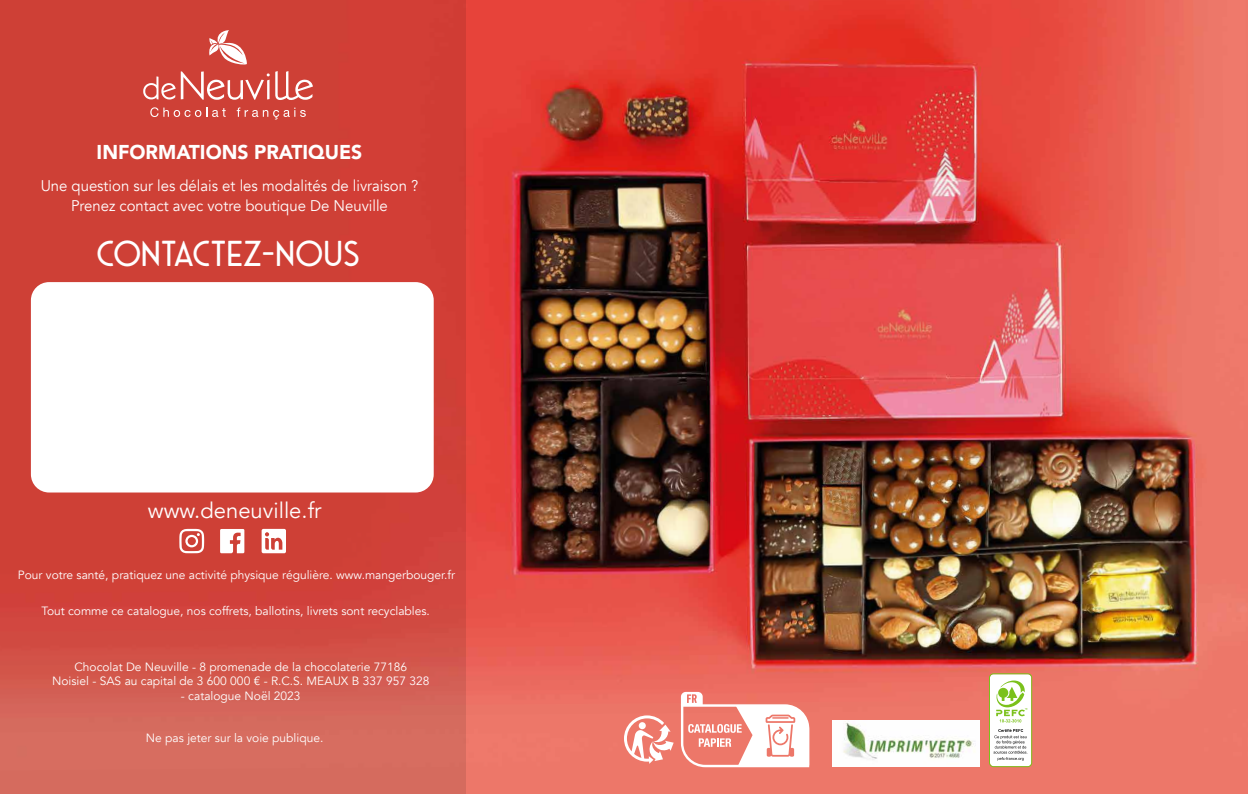
<style>
.page{position:relative;width:1248px;height:794px;background:#fff}
.page>*{position:absolute;margin:0;border:0;box-sizing:border-box;transform-origin:0 0}
.t1{font:36px "Saveur Sans Round";letter-spacing:-.015em;color:#fff}
.t2{font:22px "Avenir";color:#fff}
.t3{font:900 20px "Avenir";color:#fff;scale:.96 1}
.t4{font:15.4px/20px "Avenir";color:#fff;text-align:center}
.t5{font:12px/14.4px "Avenir";color:#fff;text-align:center}
</style>
<div class="page">
<img style="left:466px;top:0;width:781px;height:794px">
<svg style="left:0;top:0;width:466px;height:794px;background:#d04940"></svg>
<div style="left:31px;top:282px;width:402px;height:210px;background:#fff;border-radius:18px"></div>
<svg style="left:220px;top:529px;width:24px;height:24px"></svg>
<svg style="left:261px;top:529px;width:25px;height:24px"></svg>
<svg style="left:179px;top:529px;width:25px;height:24px"></svg>
<svg style="left:143px;top:30px;width:170px;height:70px;background:#d45b52"></svg>
<svg style="left:150px;top:107px;width:76px;height:10px"></svg>
<svg style="left:237px;top:107px;width:69px;height:12px"></svg>
<img style="left:832px;top:720px;width:147px;height:46px">
<svg style="left:624px;top:715px;width:49px;height:49px"></svg>
<svg style="left:681px;top:692px;width:128px;height:75px"></svg>
<div style="left:989px;top:674px;width:42px;height:92px;background:#fff;border-radius:4px"></div>
<div style="left:989px;top:673px;width:42px;height:94px;border:1px solid #7bc11b;border-radius:4px"></div>
<svg style="left:993px;top:729px;width:34px;height:32px"></svg>
<svg style="left:996px;top:680px;width:31px;height:42px"></svg>
<h3 class="t3" style="left:97px;top:135px;width:278px">INFORMATIONS PRATIQUES</h3>
<p class="t4" style="left:41px;top:176px;width:379px">Une question sur les délais et les modalités de livraison ?<br>Prenez contact avec votre boutique De Neuville</p>
<h1 class="t1" style="left:96px;top:234px;width:265px">CONTACTEZ-NOUS</h1>
<h2 class="t2" style="left:148px;top:497px;width:175px">www.deneuville.fr</h2>
<p class="t5" style="left:18px;top:568px;width:438px">Pour votre santé, pratiquez une activité physique régulière. www.mangerbouger.fr</p>
<p class="t5" style="left:41px;top:603px;width:390px">Tout comme ce catalogue, nos coffrets, ballotins, livrets sont recyclables.</p>
<p class="t5" style="left:52px;top:660px;width:379px">Chocolat De Neuville - 8 promenade de la chocolaterie 77186<br>Noisiel - SAS au capital de 3 600 000 € - R.C.S. MEAUX B 337 957 328</p>
<p class="t5" style="left:181px;top:688px;width:121px">- catalogue Noël 2023</p>
<p class="t5" style="left:146px;top:731px;width:179px">Ne pas jeter sur la voie publique.</p>
</div>
